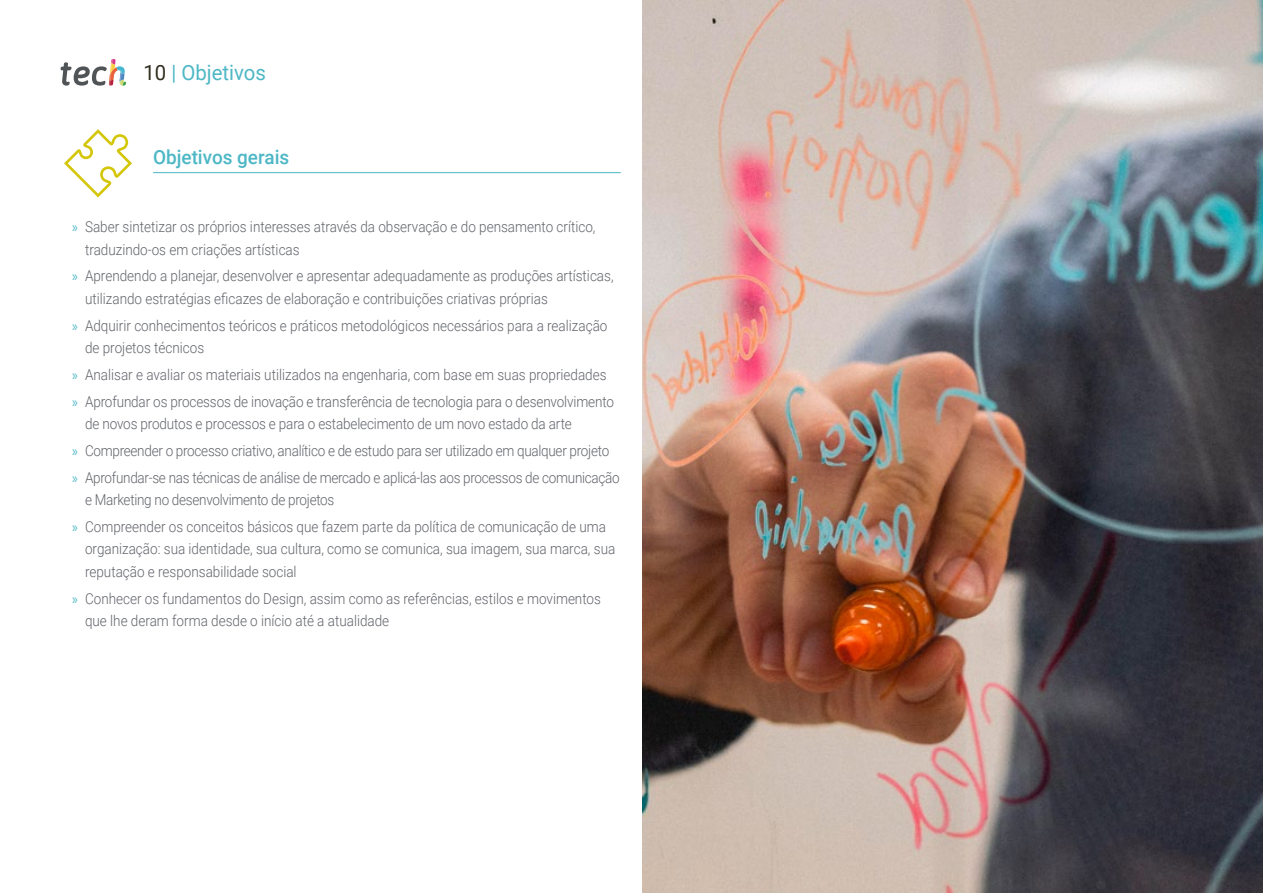
<style>
.page{position:relative;width:1263px;height:893px;background:#fff}
.page>*{position:absolute;margin:0;border:0;box-sizing:border-box;transform-origin:0 0}
.t1{font:21px "Roboto";color:#4db7c5}
.t2{font:500 19.5px "Roboto";color:#4db7c5}
.t3{font:300 15px/22.5px "Roboto";color:#61646a;scale:.9 1}
.t4{font:300 15px/26.7px "Roboto";letter-spacing:-.02em;color:#61646a;scale:.9 1}
.s1{color:#312e20}
.s2{font-family:"Myriad Pro";font-weight:400;color:#4db7c5}
</style>
<div class="page">
<svg style="left:61px;top:59px;width:65px;height:27px"></svg>
<img style="left:642px;top:0;width:621px;height:893px">
<hr style="left:153px;top:172px;width:468px;height:1px;background:#4db7c5">
<svg style="left:64px;top:129px;width:68px;height:68px"></svg>
<h1 class="t1" style="left:144px;top:57px;width:124px"><span class="s1">10</span> | Objetivos</h1>
<h2 class="t2" style="left:153px;top:144px;width:138px">Objetivos gerais</h2>
<p class="t3" style="left:85px;top:215px;width:569px;text-indent:-13px"><span class="s2">»</span> Saber sintetizar os próprios interesses através da observação e do pensamento crítico, traduzindo-os em criações artísticas</p>
<p class="t3" style="left:85px;top:264px;width:589px;text-indent:-13px"><span class="s2">»</span> Aprendendo a planejar, desenvolver e apresentar adequadamente as produções artísticas, utilizando estratégias eficazes de elaboração e contribuições criativas próprias</p>
<p class="t3" style="left:85px;top:313px;width:582px;text-indent:-13px"><span class="s2">»</span> Adquirir conhecimentos teóricos e práticos metodológicos necessários para a realização de projetos técnicos</p>
<p class="t3" style="left:72px;top:361px;width:603px;line-height:26.7px"><span class="s2">»</span> Analisar e avaliar os materiais utilizados na engenharia, com base em suas propriedades <span class="s2">»</span> Aprofundar os processos de inovação e transferência de tecnologia para o desenvolvimento</p>
<p class="t4" style="left:72px;top:410px;width:610px;text-indent:13px">de novos produtos e processos e para o estabelecimento de um novo estado da arte<br><span class="s2">»</span> Compreender o processo criativo, analítico e de estudo para ser utilizado em qualquer projeto<br><span class="s2">»</span> Aprofundar-se nas técnicas de análise de mercado e aplicá-las aos processos de comunicação</p>
<p class="t3" style="left:72px;top:486px;width:594px;line-height:26.7px;text-indent:13px">e Marketing no desenvolvimento de projetos<br><span class="s2">»</span> Compreender os conceitos básicos que fazem parte da política de comunicação de uma</p>
<p class="t3" style="left:85px;top:537px;width:591px">organização: sua identidade, sua cultura, como se comunica, sua imagem, sua marca, sua reputação e responsabilidade social</p>
<p class="t3" style="left:85px;top:586px;width:575px;text-indent:-13px"><span class="s2">»</span> Conhecer os fundamentos do Design, assim como as referências, estilos e movimentos que lhe deram forma desde o início até a atualidade</p>
</div>
